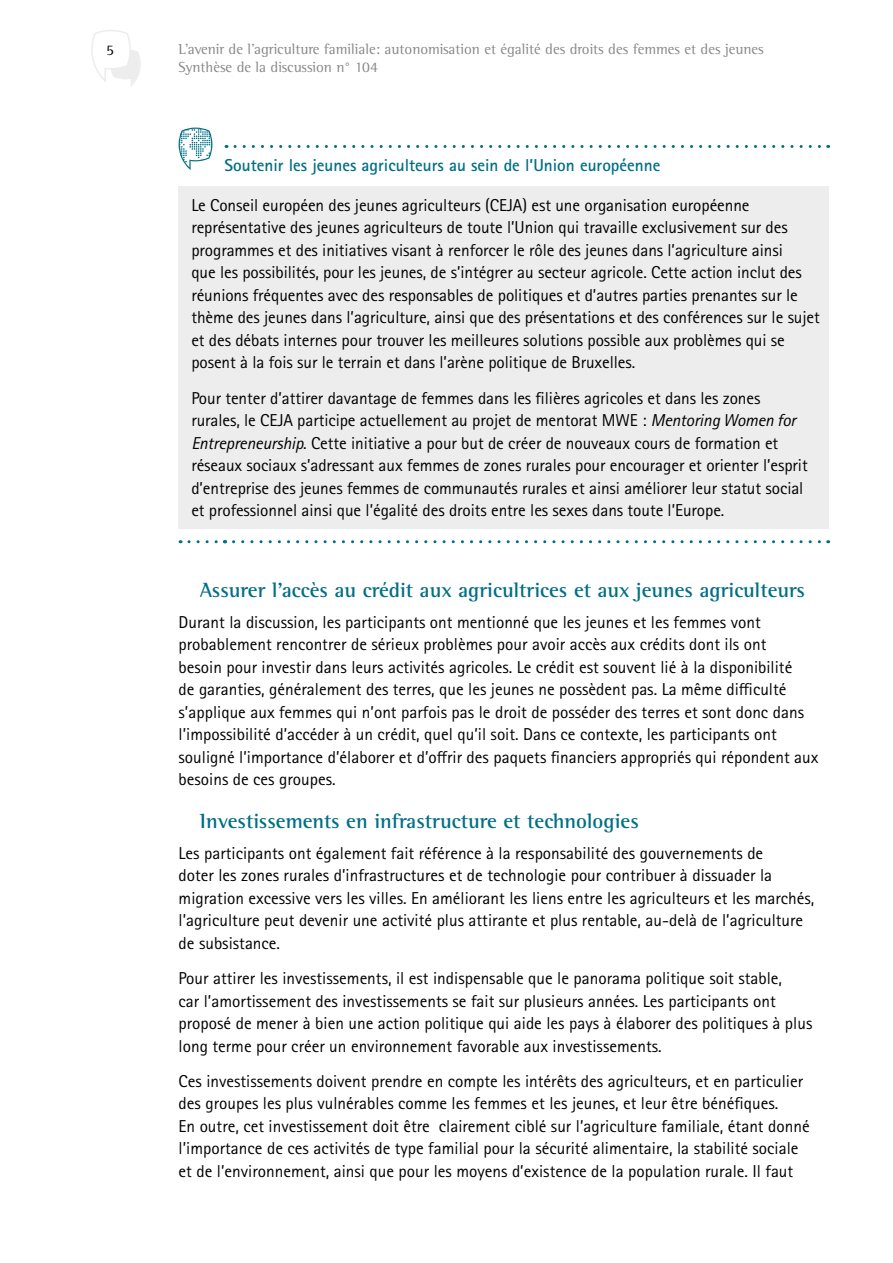
<style>
.page{position:relative;width:893px;height:1263px;background:#fff}
.page>*{position:absolute;margin:0;border:0;box-sizing:border-box;transform-origin:0 0}
.t1{font:700 21px "Rotis Semi Serif Std";color:#006f85}
.t2{font:17.25px/22.5px "Rotis Sans Serif Std";color:#000}
.t3{font:700 17.25px "Rotis Sans Serif Std";color:#006f85}
.t4{font:15px/18px "Rotis Semi Serif Std";color:#878787}
.t5{font:15px "Rotis Semi Serif Std";color:#000}
.s1{font-style:italic}
</style>
<div class="page">
<svg style="left:91px;top:30px;width:50px;height:56px"></svg>
<div style="left:179px;top:186px;width:650px;height:343px;background:#ededed"></div>
<svg style="left:235px;top:145px;width:594px;height:3px"></svg>
<svg style="left:189px;top:540px;width:37px;height:3px"></svg>
<svg style="left:234px;top:540px;width:595px;height:3px"></svg>
<svg style="left:179px;top:128px;width:33px;height:42px"></svg>
<p class="t5" style="left:106px;top:41px;width:9px">5</p>
<p class="t4" style="left:179px;top:40px;width:587px">L’avenir de l’agriculture familiale: autonomisation et égalité des droits des femmes et des jeunes<br>Synthèse de la discussion n° 104</p>
<p class="t3" style="left:225px;top:155px;width:437px">Soutenir les jeunes agriculteurs au sein de l’Union européenne</p>
<p class="t2" style="left:191px;top:194px;width:630px">Le Conseil européen des jeunes agriculteurs (CEJA) est une organisation européenne représentative des jeunes agriculteurs de toute l’Union qui travaille exclusivement sur des programmes et des initiatives visant à renforcer le rôle des jeunes dans l’agriculture ainsi<br>que les possibilités, pour les jeunes, de s’intégrer au secteur agricole. Cette action inclut des réunions fréquentes avec des responsables de politiques et d’autres parties prenantes sur le thème des jeunes dans l’agriculture, ainsi que des présentations et des conférences sur le sujet et des débats internes pour trouver les meilleures solutions possible aux problèmes qui se posent à la fois sur le terrain et dans l’arène politique de Bruxelles.</p>
<p class="t2" style="left:191px;top:387px;width:618px">Pour tenter d’attirer davantage de femmes dans les filières agricoles et dans les zones rurales, le CEJA participe actuellement au projet de mentorat MWE : <span class="s1">Mentoring Women for Entrepreneurship</span>. Cette initiative a pour but de créer de nouveaux cours de formation et réseaux sociaux s’adressant aux femmes de zones rurales pour encourager et orienter l’esprit d’entreprise des jeunes femmes de communautés rurales et ainsi améliorer leur statut social et professionnel ainsi que l’égalité des droits entre les sexes dans toute l’Europe.</p>
<p class="t1" style="left:200px;top:577px;width:607px">Assurer l’accès au crédit aux agricultrices et aux jeunes agriculteurs</p>
<p class="t2" style="left:179px;top:611px;width:641px">Durant la discussion, les participants ont mentionné que les jeunes et les femmes vont probablement rencontrer de sérieux problèmes pour avoir accès aux crédits dont ils ont<br>besoin pour investir dans leurs activités agricoles. Le crédit est souvent lié à la disponibilité<br>de garanties, généralement des terres, que les jeunes ne possèdent pas. La même difficulté s’applique aux femmes qui n’ont parfois pas le droit de posséder des terres et sont donc dans l’impossibilité d’accéder à un crédit, quel qu’il soit. Dans ce contexte, les participants ont souligné l’importance d’élaborer et d’offrir des paquets financiers appropriés qui répondent aux besoins de ces groupes.</p>
<p class="t1" style="left:200px;top:808px;width:440px">Investissements en infrastructure et technologies</p>
<p class="t2" style="left:179px;top:842px;width:637px">Les participants ont également fait référence à la responsabilité des gouvernements de<br>doter les zones rurales d’infrastructures et de technologie pour contribuer à dissuader la migration excessive vers les villes. En améliorant les liens entre les agriculteurs et les marchés, l’agriculture peut devenir une activité plus attirante et plus rentable, au-delà de l’agriculture de subsistance.</p>
<p class="t2" style="left:179px;top:967px;width:635px">Pour attirer les investissements, il est indispensable que le panorama politique soit stable,<br>car l’amortissement des investissements se fait sur plusieurs années. Les participants ont proposé de mener à bien une action politique qui aide les pays à élaborer des politiques à plus long terme pour créer un environnement favorable aux investissements.</p>
<p class="t2" style="left:179px;top:1070px;width:633px">Ces investissements doivent prendre en compte les intérêts des agriculteurs, et en particulier des groupes les plus vulnérables comme les femmes et les jeunes, et leur être bénéfiques.<br>En outre, cet investissement doit être clairement ciblé sur l’agriculture familiale, étant donné l’importance de ces activités de type familial pour la sécurité alimentaire, la stabilité sociale et de l’environnement, ainsi que pour les moyens d’existence de la population rurale. Il faut</p>
</div>
